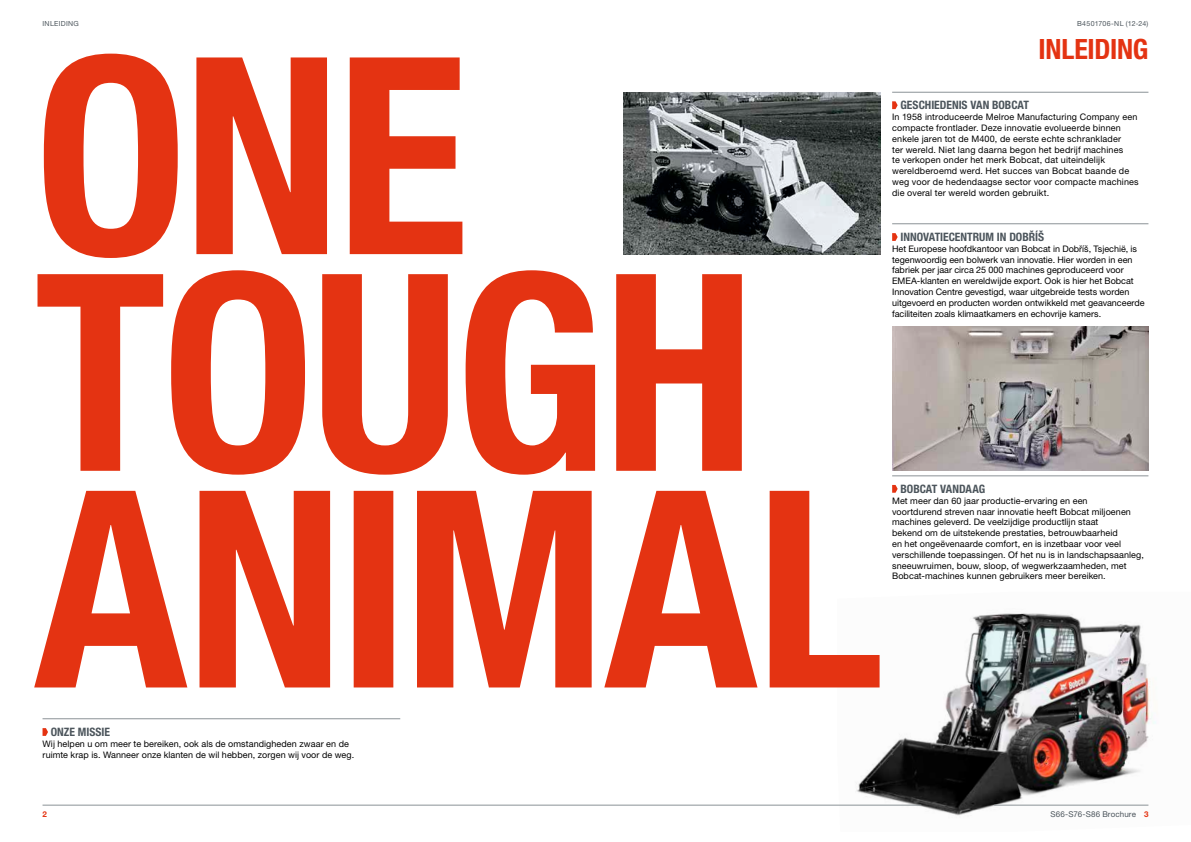
<style>
.page{position:relative;width:1191px;height:842px;background:#fff}
.page>*{position:absolute;margin:0;border:0;box-sizing:border-box;transform-origin:0 0}
.t1{font:700 condensed 28px "Helvetica Neue LT Pro";letter-spacing:-.01em;color:#e43312}
.t2{font:700 condensed 11.6px "Helvetica Neue LT Pro";letter-spacing:-.005em;color:#4c555c}
.t3{font:9px/10.8px "Helvetica Neue LT Pro";letter-spacing:.01em;color:#000}
.t4{font:8px "Helvetica Neue LT Pro";letter-spacing:.015em;color:#4c555c}
.t5{font:700 8px "Helvetica Neue LT Pro";color:#e43312}
.t6{font:7px "Helvetica Neue LT Pro";letter-spacing:.04em;color:#4c555c}
.s1{font-weight:700;color:#e43312}
</style>
<div class="page">
<img style="left:837px;top:613px;width:319px;height:203px">
<svg style="left:34px;top:491px;width:845px;height:196px;fill:#e43312"></svg>
<svg style="left:37px;top:270px;width:705px;height:205px;fill:#e43312"></svg>
<svg style="left:44px;top:54px;width:418px;height:204px;fill:#e43312"></svg>
<img style="left:624px;top:92px;width:256px;height:162px">
<img style="left:892px;top:326px;width:256px;height:144px">
<hr style="left:43px;top:805px;width:878px;height:1px;background:#8b9296">
<hr style="left:994px;top:805px;width:154px;height:1px;background:#8b9296">
<hr style="left:43px;top:719px;width:357px;height:1px;background:#8b9296">
<svg style="left:43px;top:728px;width:5px;height:8px"></svg>
<hr style="left:892px;top:476px;width:256px;height:1px;background:#8b9296">
<svg style="left:892px;top:485px;width:5px;height:8px"></svg>
<hr style="left:892px;top:92px;width:256px;height:1px;background:#8b9296">
<svg style="left:892px;top:101px;width:5px;height:8px"></svg>
<hr style="left:892px;top:224px;width:256px;height:1px;background:#8b9296">
<svg style="left:892px;top:233px;width:5px;height:8px"></svg>
<p class="t6" style="left:43px;top:19px;width:38px">INLEIDING</p>
<p class="t2" style="left:51px;top:725px;width:61px">ONZE MISSIE</p>
<p class="t3" style="left:43px;top:738px;width:313px">Wij helpen u om meer te bereiken, ook als de omstandigheden zwaar en de ruimte krap is. Wanneer onze klanten de wil hebben, zorgen wij voor de weg.</p>
<p class="t5" style="left:43px;top:809px;width:6px">2</p>
<p class="t6" style="left:1077px;top:19px;width:73px">B4501706-NL (12-24)</p>
<h1 class="t1" style="left:1038px;top:32px;width:111px">INLEIDING</h1>
<p class="t2" style="left:900px;top:98px;width:130px">GESCHIEDENIS VAN BOBCAT</p>
<p class="t3" style="left:892px;top:111px;width:248px">In 1958 introduceerde Melroe Manufacturing Company een compacte frontlader. Deze innovatie evolueerde binnen enkele jaren tot de M400, de eerste echte schranklader<br>ter wereld. Niet lang daarna begon het bedrijf machines<br>te verkopen onder het merk Bobcat, dat uiteindelijk wereldberoemd werd. Het succes van Bobcat baande de weg voor de hedendaagse sector voor compacte machines die overal ter wereld worden gebruikt.</p>
<p class="t2" style="left:900px;top:230px;width:145px">INNOVATIECENTRUM IN DOBŘÍŠ</p>
<p class="t3" style="left:892px;top:243px;width:254px">Het Europese hoofdkantoor van Bobcat in Dobříš, Tsjechië, is tegenwoordig een bolwerk van innovatie. Hier worden in een fabriek per jaar circa 25 000 machines geproduceerd voor EMEA-klanten en wereldwijde export. Ook is hier het Bobcat Innovation Centre gevestigd, waar uitgebreide tests worden uitgevoerd en producten worden ontwikkeld met geavanceerde faciliteiten zoals klimaatkamers en echovrije kamers.</p>
<p class="t2" style="left:900px;top:482px;width:86px">BOBCAT VANDAAG</p>
<p class="t3" style="left:892px;top:495px;width:253px">Met meer dan 60 jaar productie-ervaring en een<br>voortdurend streven naar innovatie heeft Bobcat miljoenen machines geleverd. De veelzijdige productlijn staat<br>bekend om de uitstekende prestaties, betrouwbaarheid<br>en het ongeëvenaarde comfort, en is inzetbaar voor veel verschillende toepassingen. Of het nu is in landschapsaanleg, sneeuwruimen, bouw, sloop, of wegwerkzaamheden, met Bobcat-machines kunnen gebruikers meer bereiken.</p>
<p class="t4" style="left:1050px;top:810px;width:99px">S66-S76-S86 Brochure <span class="s1">3</span></p>
</div>
